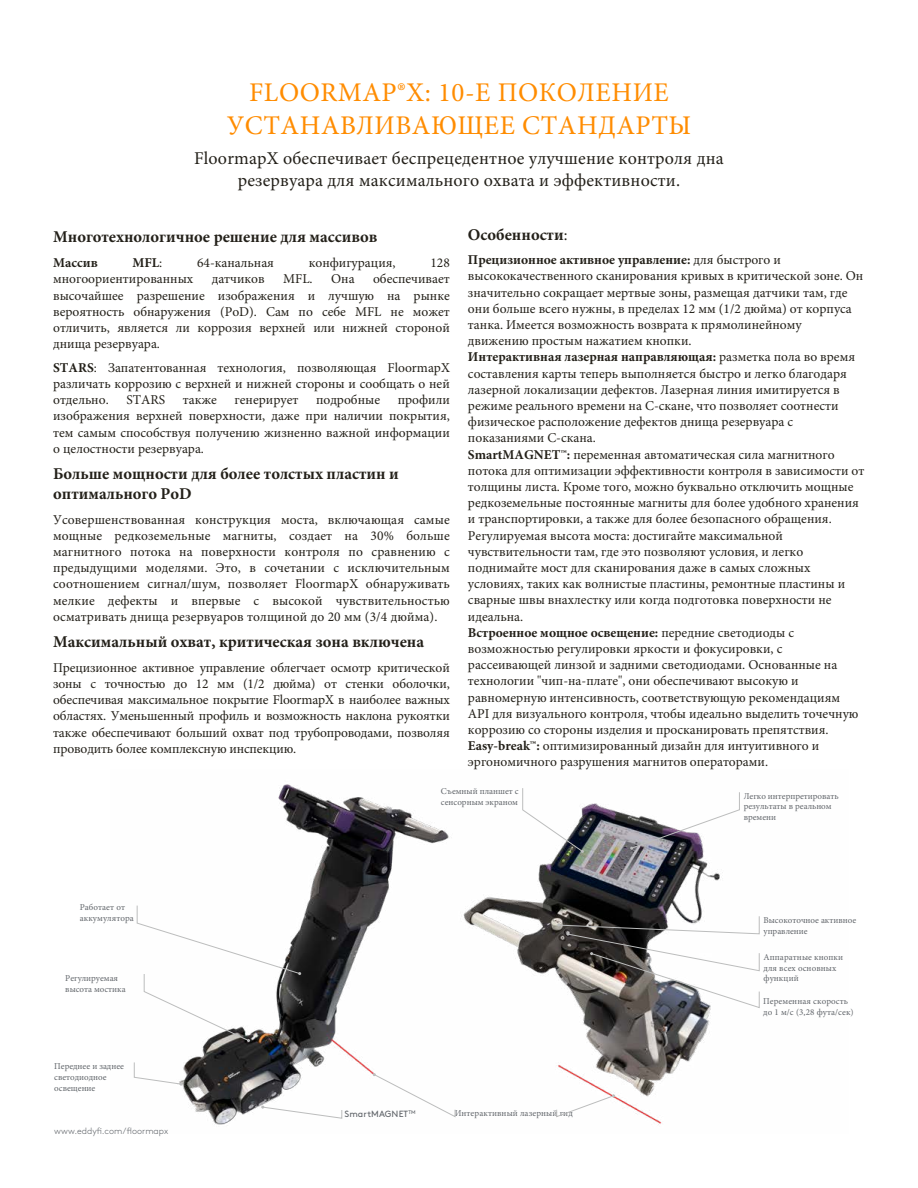
<style>
.page{position:relative;width:918px;height:1188px;background:#fff}
.page>*{position:absolute;margin:0;border:0;box-sizing:border-box;transform-origin:0 0}
.t1{font:27px/33px "Minion Pro";letter-spacing:.02em;color:#ff8c00;text-align:center}
.t2{font:18px/22px "Minion Pro";letter-spacing:.01em;color:#232019;text-align:center}
.t3{font:700 16.5px/20.2px "Minion Pro";color:#232019}
.t4{font:13.5px/16.2px "Minion Pro";color:#232019;text-align:justify}
.t5{font:700 13.5px "Minion Pro";color:#232019}
.t6{font:9px/10.8px "Minion Pro";color:#62666b}
.t7{font:300 9px "Brown Std";color:#62666b}
.t8{font:9px "Brown Std";letter-spacing:.01em;color:#62666b}
.t9{font:5.25px "Brown Std";color:#62666b}
.s1{font-weight:400}
.s2{font-weight:700}
</style>
<div class="page">
<img style="left:133px;top:784px;width:590px;height:341px">
<svg style="left:630px;top:791px;width:110px;height:59px"></svg>
<svg style="left:522px;top:787px;width:62px;height:66px"></svg>
<svg style="left:136px;top:905px;width:165px;height:137px"></svg>
<svg style="left:134px;top:1062px;width:49px;height:24px"></svg>
<svg style="left:261px;top:1106px;width:82px;height:13px"></svg>
<svg style="left:557px;top:916px;width:203px;height:93px"></svg>
<svg style="left:373px;top:1073px;width:83px;height:45px"></svg>
<svg style="left:556px;top:1094px;width:59px;height:24px"></svg>
<h1 class="t1" style="left:227px;top:76px;width:466px">FLOORMAP®X: 10-Е ПОКОЛЕНИЕ<br>УСТАНАВЛИВАЮЩЕЕ СТАНДАРТЫ</h1>
<h2 class="t2" style="left:194px;top:147px;width:531px">FloormapX обеспечивает беспрецедентное улучшение контроля дна резервуара для максимального охвата и эффективности.</h2>
<p class="t3" style="left:468px;top:224px;width:101px">Особенности<span class="s1">:</span></p>
<p class="t4" style="left:468px;top:252px;width:398px;text-align:left"><span class="s2">Прецизионное активное управление:</span> для быстрого и высококачественного сканирования кривых в критической зоне. Он значительно сокращает мертвые зоны, размещая датчики там, где они больше всего нужны, в пределах 12 мм (1/2 дюйма) от корпуса танка. Имеется возможность возврата к прямолинейному движению простым нажатием кнопки.<br><span class="s2">Интерактивная лазерная направляющая:</span> разметка пола во время составления карты теперь выполняется быстро и легко благодаря лазерной локализации дефектов. Лазерная линия имитируется в режиме реального времени на С-скане, что позволяет соотнести физическое расположение дефектов днища резервуара с показаниями С-скана.<br><span class="s2">SmartMAGNET™:</span> переменная автоматическая сила магнитного потока для оптимизации эффективности контроля в зависимости от толщины листа. Кроме того, можно буквально отключить мощные редкоземельные постоянные магниты для более удобного хранения и транспортировки, а также для более безопасного обращения.<br>Регулируемая высота моста: достигайте максимальной чувствительности там, где это позволяют условия, и легко поднимайте мост для сканирования даже в самых сложных условиях, таких как волнистые пластины, ремонтные пластины и сварные швы внахлестку или когда подготовка поверхности не идеальна.<br><span class="s2">Встроенное мощное освещение:</span> передние светодиоды с возможностью регулировки яркости и фокусировки, с рассеивающей линзой и задними светодиодами. Основанные на технологии "чип-на-плате", они обеспечивают высокую и равномерную интенсивность, соответствующую рекомендациям API для визуального контроля, чтобы идеально выделить точечную коррозию со стороны изделия и просканировать препятствия.<br><span class="s2">Easy-break™:</span> оптимизированный дизайн для интуитивного и эргономичного разрушения магнитов операторами.</p>
<p class="t3" style="left:53px;top:227px;width:326px">Многотехнологичное решение для массивов</p>
<p class="t5" style="left:53px;top:253px;width:46px">Массив</p>
<p class="t5" style="left:132px;top:253px;width:31px">MFL<span class="s1">:</span></p>
<p class="t4" style="left:197px;top:255px;width:78px">64-канальная</p>
<p class="t4" style="left:309px;top:255px;width:88px">конфигурация,</p>
<p class="t4" style="left:430px;top:255px;width:21px">128</p>
<p class="t4" style="left:53px;top:271px;width:142px">многоориентированных</p>
<p class="t4" style="left:212px;top:271px;width:55px">датчиков</p>
<p class="t4" style="left:283px;top:271px;width:31px">MFL.</p>
<p class="t4" style="left:331px;top:271px;width:25px">Она</p>
<p class="t4" style="left:53px;top:271px;width:398px;text-indent:320px">обеспечивает высочайшее разрешение изображения и лучшую на рынке вероятность обнаружения (PoD). Сам по себе MFL не может отличить, является ли коррозия верхней или нижней стороной днища резервуара.</p>
<p class="t4" style="left:53px;top:360px;width:398px"><span class="s2">STARS</span>: Запатентованная технология, позволяющая FloormapX различать коррозию с верхней и нижней стороны и сообщать о ней отдельно.</p>
<p class="t4" style="left:126px;top:392px;width:40px">STARS</p>
<p class="t4" style="left:183px;top:392px;width:36px">также</p>
<p class="t4" style="left:235px;top:392px;width:65px">генерирует</p>
<p class="t4" style="left:316px;top:392px;width:66px">подробные</p>
<p class="t4" style="left:53px;top:392px;width:398px;text-indent:345px">профили изображения верхней поверхности, даже при наличии покрытия, тем самым способствуя получению жизненно важной информации о целостности резервуара.</p>
<p class="t3" style="left:53px;top:463px;width:347px">Больше мощности для более толстых пластин и оптимального PoD</p>
<p class="t4" style="left:53px;top:511px;width:398px">Усовершенствованная конструкция моста, включающая самые мощные редкоземельные магниты, создает на 30% больше магнитного потока на поверхности контроля по сравнению с предыдущими моделями. Это, в сочетании с исключительным соотношением сигнал/шум, позволяет FloormapX обнаруживать мелкие дефекты и впервые с высокой чувствительностью осматривать днища резервуаров толщиной до 20 мм (3/4 дюйма).</p>
<p class="t3" style="left:53px;top:632px;width:372px">Максимальный охват, критическая зона включена</p>
<p class="t4" style="left:53px;top:660px;width:398px">Прецизионное активное управление облегчает осмотр критической зоны с точностью до 12 мм (1/2 дюйма) от стенки оболочки, обеспечивая максимальное покрытие FloormapX в наиболее важных областях. Уменьшенный профиль и возможность наклона рукоятки также обеспечивают больший охват под трубопроводами, позволяя проводить более комплексную инспекцию.</p>
<p class="t6" style="left:80px;top:902px;width:56px">Работает от аккумулятора</p>
<p class="t6" style="left:65px;top:973px;width:62px">Регулируемая высота мостика</p>
<p class="t6" style="left:54px;top:1061px;width:71px">Переднее и заднее светодиодное освещение</p>
<p class="t7" style="left:54px;top:1126px;width:116px">www.eddyfi.com/floormapx</p>
<p class="t6" style="left:441px;top:786px;width:79px">Съемный планшет с сенсорным экраном</p>
<p class="t9" style="left:408px;top:1109px;width:9px">TM</p>
<p class="t8" style="left:345px;top:1108px;width:65px">SmartMAGNET</p>
<p class="t6" style="left:455px;top:1108px;width:120px">Интерактивный лазерный гид</p>
<p class="t6" style="left:744px;top:790px;width:97px">Легко интерпретировать результаты в реальном времени</p>
<p class="t6" style="left:764px;top:915px;width:94px">Высокоточное активное управление</p>
<p class="t6" style="left:764px;top:951px;width:81px">Аппаратные кнопки для всех основных функций</p>
<p class="t6" style="left:763px;top:996px;width:92px">Переменная скорость до 1 м/с (3,28 фута/сек)</p>
</div>
